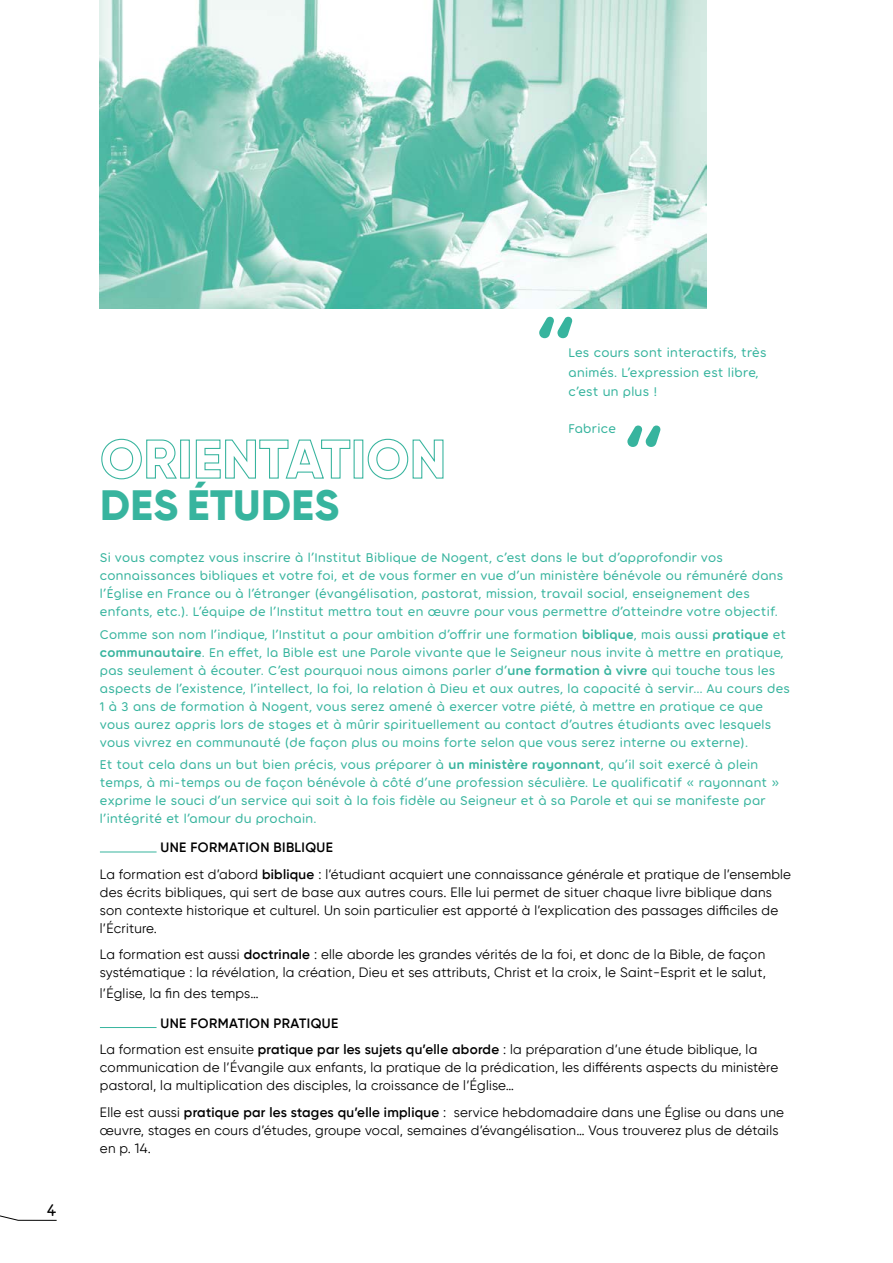
<style>
.page{position:relative;width:893px;height:1263px;background:#fff}
.page>*{position:absolute;margin:0;border:0;box-sizing:border-box;transform-origin:0 0}
.t1{font:600 80.25px "Torus";color:#37b49e}
.t2{font:800 42.3px "Gilroy";letter-spacing:.01em;color:#37b49e}
.t3{font:18px "Torus";color:#000}
.t4{font:13.5px/18px "Torus";letter-spacing:.02em;color:#37b49e}
.t5{font:13.5px/18px "Gilroy";letter-spacing:.02em;color:#000}
.s1{font-weight:600}
</style>
<div class="page">
<svg style="left:0;top:1215px;width:57px;height:6px"></svg>
<hr style="left:100px;top:852px;width:57px;height:1px;background:#37b49e">
<hr style="left:100px;top:1027px;width:57px;height:1px;background:#37b49e">
<img style="left:100px;top:0;width:607px;height:308px">
<svg style="left:101px;top:438px;width:76px;height:42px"></svg>
<div style="left:180px;top:439px;width:10px;height:40px;border:1px solid #37b49e"></div>
<svg style="left:195px;top:439px;width:156px;height:40px"></svg>
<div style="left:354px;top:439px;width:9px;height:40px;border:1px solid #37b49e"></div>
<svg style="left:367px;top:438px;width:77px;height:42px"></svg>
<h3 class="t3" style="left:47px;top:1199px;width:11px">4</h3>
<h1 class="t1" style="left:536px;top:299px;width:41px">“</h1>
<h2 class="t2" style="left:100px;top:478px;width:241px">DES ÉTUDES</h2>
<p class="t4" style="left:568px;top:343px;width:199px;line-height:19.5px">Les cours sont interactifs, très animés. L’expression est libre, c’est un plus !</p>
<p class="t4" style="left:568px;top:419px;width:49px">Fabrice</p>
<h1 class="t1" style="left:624px;top:408px;width:41px">“</h1>
<p class="t4" style="left:100px;top:548px;width:685px">Si vous comptez vous inscrire à l’Institut Biblique de Nogent, c’est dans le but d’approfondir vos connaissances bibliques et votre foi, et de vous former en vue d’un ministère bénévole ou rémunéré dans l’Église en France ou à l’étranger (évangélisation, pastorat, mission, travail social, enseignement des enfants, etc.). L’équipe de l’Institut mettra tout en œuvre pour vous permettre d’atteindre votre objectif.</p>
<p class="t4" style="left:100px;top:625px;width:691px">Comme son nom l’indique, l’Institut a pour ambition d’offrir une formation <span class="s1">biblique</span>, mais aussi <span class="s1">pratique</span> et <span class="s1">communautaire</span>. En effet, la Bible est une Parole vivante que le Seigneur nous invite à mettre en pratique, pas seulement à écouter. C’est pourquoi nous aimons parler d’<span class="s1">une formation à vivre</span> qui touche tous les aspects de l’existence, l’intellect, la foi, la relation à Dieu et aux autres, la capacité à servir… Au cours des 1 à 3 ans de formation à Nogent, vous serez amené à exercer votre piété, à mettre en pratique ce que vous aurez appris lors de stages et à mûrir spirituellement au contact d’autres étudiants avec lesquels vous vivrez en communauté (de façon plus ou moins forte selon que vous serez interne ou externe).</p>
<p class="t4" style="left:100px;top:755px;width:681px">Et tout cela dans un but bien précis, vous préparer à <span class="s1">un ministère rayonnant</span>, qu’il soit exercé à plein temps, à mi-temps ou de façon bénévole à côté d’une profession séculière. Le qualificatif « rayonnant » exprime le souci d’un service qui soit à la fois fidèle au Seigneur et à sa Parole et qui se manifeste par l’intégrité et l’amour du prochain.</p>
<p class="t5" style="left:100px;top:834px;width:693px;line-height:26.5px;text-indent:61px"><span class="s1">UNE FORMATION BIBLIQUE<br></span>La formation est d’abord <span class="s1">biblique</span> : l’étudiant acquiert une connaissance générale et pratique de l’ensemble</p>
<p class="t5" style="left:100px;top:883px;width:680px">des écrits bibliques, qui sert de base aux autres cours. Elle lui permet de situer chaque livre biblique dans son contexte historique et culturel. Un soin particulier est apporté à l’explication des passages difficiles de l’Écriture.</p>
<p class="t5" style="left:100px;top:945px;width:667px">La formation est aussi <span class="s1">doctrinale</span> : elle aborde les grandes vérités de la foi, et donc de la Bible, de façon systématique : la révélation, la création, Dieu et ses attributs, Christ et la croix, le Saint-Esprit et le salut,</p>
<p class="t5" style="left:100px;top:984px;width:160px">l’Église, la fin des temps…</p>
<p class="t5" style="left:100px;top:1010px;width:659px;line-height:26.5px;text-indent:61px"><span class="s1">UNE FORMATION PRATIQUE<br></span>La formation est ensuite <span class="s1">pratique par les sujets qu’elle aborde</span> : la préparation d’une étude biblique, la</p>
<p class="t5" style="left:100px;top:1058px;width:680px">communication de l’Évangile aux enfants, la pratique de la prédication, les différents aspects du ministère pastoral, la multiplication des disciples, la croissance de l’Église…</p>
<p class="t5" style="left:100px;top:1103px;width:686px">Elle est aussi <span class="s1">pratique par les stages qu’elle implique</span> : service hebdomadaire dans une Église ou dans une œuvre, stages en cours d’études, groupe vocal, semaines d’évangélisation… Vous trouverez plus de détails en p. 14.</p>
</div>
